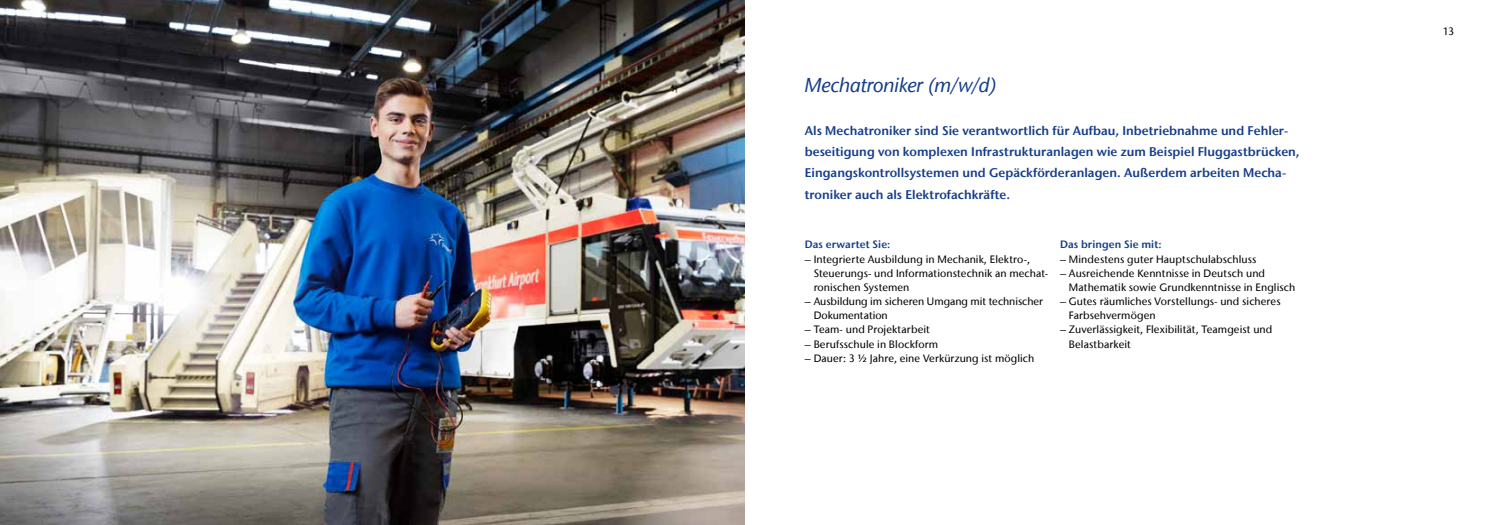
<style>
.page{position:relative;width:1489px;height:525px;background:#fff}
.page>*{position:absolute;margin:0;border:0;box-sizing:border-box;transform-origin:0 0}
.t1{font:italic 500 20px "Stone Sans Fraport II";letter-spacing:-.01em;color:#153d8a}
.t2{font:600 12.5px/21.2px "Stone Sans Fraport II";letter-spacing:.005em;color:#153d8a}
.t3{font:500 10.62px/14.1px "Stone Sans Fraport II";letter-spacing:.005em;color:#000}
.t4{font:600 10.62px "Stone Sans Fraport II";letter-spacing:.01em;color:#153d8a}
</style>
<div class="page">
<img style="left:0;top:0;width:744px;height:524px">
<h1 class="t1" style="left:804px;top:73px;width:194px">Mechatroniker (m/w/d)</h1>
<p class="t2" style="left:804px;top:119px;width:496px">Als Mechatroniker sind Sie verantwortlich für Aufbau, Inbetriebnahme und Fehler&shy;beseitigung von komplexen Infrastrukturanlagen wie zum Beispiel Fluggastbrücken, Eingangskontrollsystemen und Gepäckförderanlagen. Außerdem arbeiten Mecha&shy;troniker auch als Elektrofachkräfte.</p>
<p class="t4" style="left:804px;top:238px;width:87px">Das erwartet Sie:</p>
<p class="t3" style="left:813px;top:251px;width:236px;text-indent:-9px">– Integrierte Ausbildung in Mechanik, Elektro-,<br>Steuerungs- und Informationstechnik an mechat&shy;ronischen Systemen</p>
<p class="t3" style="left:813px;top:294px;width:231px;text-indent:-9px">– Ausbildung im sicheren Umgang mit technischer<br>Dokumentation</p>
<p class="t3" style="left:804px;top:322px;width:127px">– Team- und Projektarbeit</p>
<p class="t3" style="left:804px;top:336px;width:135px">– Berufsschule in Blockform</p>
<p class="t3" style="left:804px;top:351px;width:231px">– Dauer: 3 ½ Jahre, eine Verkürzung ist möglich</p>
<p class="t4" style="left:1059px;top:238px;width:103px">Das bringen Sie mit:</p>
<p class="t3" style="left:1059px;top:251px;width:198px">– Mindestens guter Hauptschulabschluss</p>
<p class="t3" style="left:1068px;top:265px;width:228px;text-indent:-9px">– Ausreichende Kenntnisse in Deutsch und<br>Mathematik sowie Grundkenntnisse in Englisch</p>
<p class="t3" style="left:1068px;top:294px;width:213px;text-indent:-9px">– Gutes räumliches Vorstellungs- und sicheres<br>Farbsehvermögen</p>
<p class="t3" style="left:1068px;top:322px;width:205px;text-indent:-9px">– Zuverlässigkeit, Flexibilität, Teamgeist und<br>Belastbarkeit</p>
<p class="t3" style="left:1442px;top:25px;width:13px">13</p>
</div>
